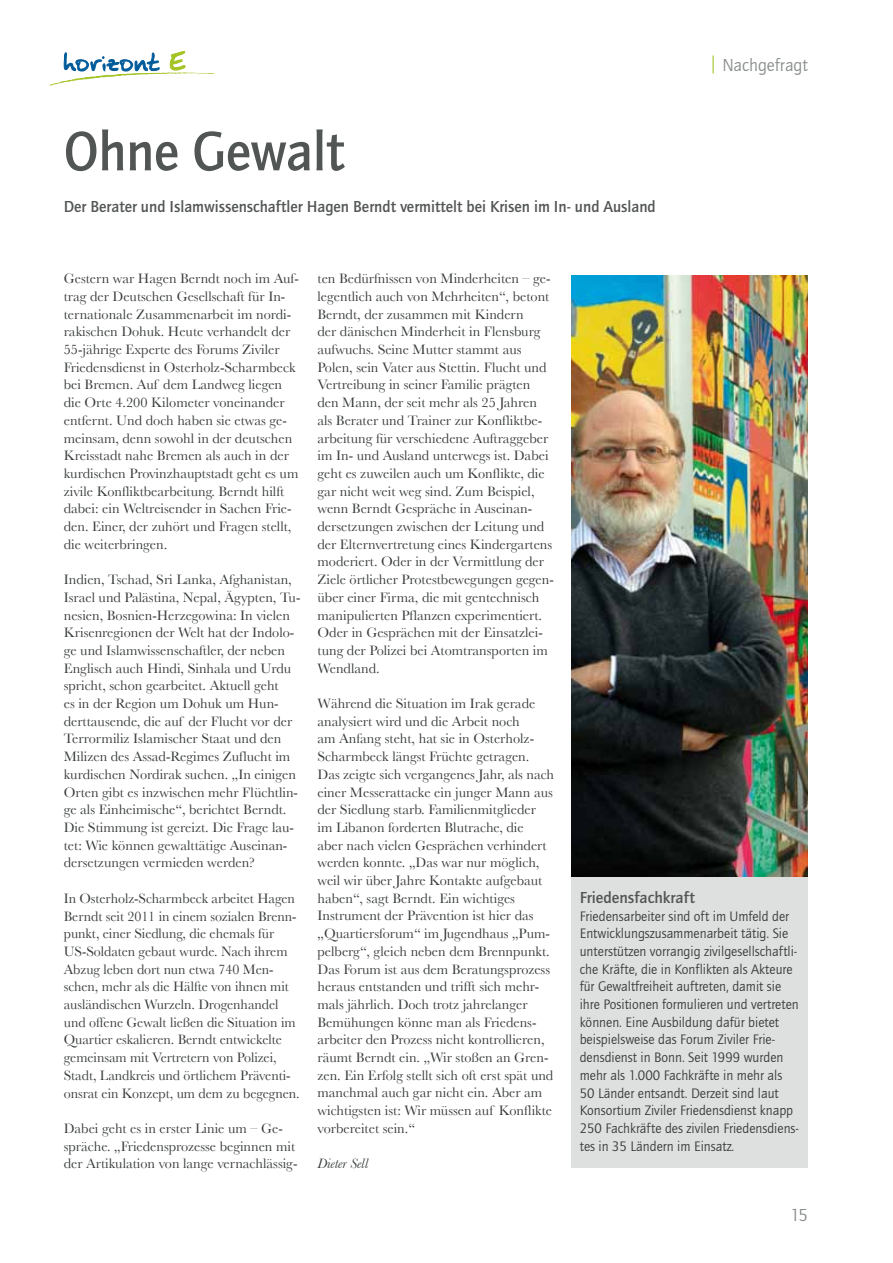
<style>
.page{position:relative;width:893px;height:1263px;background:#fff}
.page>*{position:absolute;margin:0;border:0;box-sizing:border-box;transform-origin:0 0}
.t1{font:500 57px "Quay Sans";letter-spacing:-.005em;color:#515553;scale:.96 1}
.t2{font:18px "Quay Sans";color:#888d8b}
.t3{font:500 16.5px "Quay Sans";color:#515553}
.t4{font:14.25px/17.7px "Baskerville";color:#383b3b}
.t5{font:14.25px/17.7px "Quay Sans";color:#383b3b}
.t6{font:italic 14.25px "Baskerville";color:#383b3b}
.s1{color:#a4c424}
</style>
<div class="page">
<svg style="left:64px;top:52px;width:95px;height:13px"></svg>
<svg style="left:170px;top:51px;width:15px;height:14px"></svg>
<img style="left:50px;top:65px;width:165px;height:21px">
<img style="left:571px;top:276px;width:237px;height:601px">
<div style="left:571px;top:877px;width:237px;height:291px;background:#dee0df"></div>
<h1 class="t1" style="left:64px;top:119px;width:294px">Ohne Gewalt</h1>
<p class="t3" style="left:64px;top:198px;width:594px">Der Berater und Islamwissenschaftler Hagen Berndt vermittelt bei Krisen im In- und Ausland</p>
<p class="t2" style="left:709px;top:55px;width:101px"><span class="s1">|</span> Nachgefragt</p>
<p class="t4" style="left:64px;top:270px;width:237px">Gestern war Hagen Berndt noch im Auf&shy;trag der Deutschen Gesellschaft für In&shy;ternationale Zusammenarbeit im nordi&shy;rakischen Dohuk. Heute verhandelt der 55-jährige Experte des Forums Ziviler Friedensdienst in Osterholz-Scharmbeck bei Bremen. Auf dem Landweg liegen die Orte 4.200 Kilometer voneinander entfernt. Und doch haben sie etwas ge&shy;meinsam, denn sowohl in der deutschen Kreisstadt nahe Bremen als auch in der kurdischen Provinzhauptstadt geht es um zivile Konfliktbearbeitung. Berndt hilft dabei: ein Weltreisender in Sachen Frie&shy;den. Einer, der zuhört und Fragen stellt, die weiterbringen.</p>
<p class="t4" style="left:64px;top:570px;width:238px">Indien, Tschad, Sri Lanka, Afghanistan, Israel und Palästina, Nepal, Ägypten, Tu&shy;nesien, Bosnien-Herzegowina: In vielen Krisenregionen der Welt hat der Indolo&shy;ge und Islamwissenschaftler, der neben Englisch auch Hindi, Sinhala und Urdu spricht, schon gearbeitet. Aktuell geht<br>es in der Region um Dohuk um Hun&shy;derttausende, die auf der Flucht vor der Terrormiliz Islamischer Staat und den Milizen des Assad-Regimes Zuflucht im kurdischen Nordirak suchen. „In einigen Orten gibt es inzwischen mehr Flüchtlin&shy;ge als Einheimische“, berichtet Berndt.<br>Die Stimmung ist gereizt. Die Frage lau&shy;tet: Wie können gewalttätige Auseinan&shy;dersetzungen vermieden werden?</p>
<p class="t4" style="left:64px;top:889px;width:237px">In Osterholz-Scharmbeck arbeitet Hagen Berndt seit 2011 in einem sozialen Brenn&shy;punkt, einer Siedlung, die ehemals für US-Soldaten gebaut wurde. Nach ihrem Abzug leben dort nun etwa 740 Men&shy;schen, mehr als die Hälfte von ihnen mit ausländischen Wurzeln. Drogenhandel und offene Gewalt ließen die Situation im Quartier eskalieren. Berndt entwickelte gemeinsam mit Vertretern von Polizei, Stadt, Landkreis und örtlichem Präventi&shy;onsrat ein Konzept, um dem zu begegnen.</p>
<p class="t4" style="left:64px;top:1119px;width:235px">Dabei geht es in erster Linie um – Ge&shy;spräche. „Friedensprozesse beginnen mit der Artikulation von lange vernachlässig-</p>
<p class="t4" style="left:317px;top:270px;width:238px">ten Bedürfnissen von Minderheiten – ge&shy;legentlich auch von Mehrheiten“, betont Berndt, der zusammen mit Kindern<br>der dänischen Minderheit in Flensburg aufwuchs. Seine Mutter stammt aus Polen, sein Vater aus Stettin. Flucht und Vertreibung in seiner Familie prägten den Mann, der seit mehr als 25 Jahren als Berater und Trainer zur Konfliktbe&shy;arbeitung für verschiedene Auftraggeber im In- und Ausland unterwegs ist. Dabei geht es zuweilen auch um Konflikte, die gar nicht weit weg sind. Zum Beispiel, wenn Berndt Gespräche in Auseinan&shy;dersetzungen zwischen der Leitung und der Elternvertretung eines Kindergartens moderiert. Oder in der Vermittlung der Ziele örtlicher Protestbewegungen gegen&shy;über einer Firma, die mit gentechnisch manipulierten Pflanzen experimentiert.<br>Oder in Gesprächen mit der Einsatzlei&shy;tung der Polizei bei Atomtransporten im Wendland.</p>
<p class="t4" style="left:317px;top:694px;width:238px">Während die Situation im Irak gerade analysiert wird und die Arbeit noch<br>am Anfang steht, hat sie in Osterholz-Scharmbeck längst Früchte getragen.<br>Das zeigte sich vergangenes Jahr, als nach einer Messerattacke ein junger Mann aus der Siedlung starb. Familienmitglieder im Libanon forderten Blutrache, die<br>aber nach vielen Gesprächen verhindert werden konnte. „Das war nur möglich, weil wir über Jahre Kontakte aufgebaut haben“, sagt Berndt. Ein wichtiges Instrument der Prävention ist hier das „Quartiersforum“ im Jugendhaus „Pum&shy;pelberg“, gleich neben dem Brennpunkt.<br>Das Forum ist aus dem Beratungsprozess heraus entstanden und trifft sich mehr&shy;mals jährlich. Doch trotz jahrelanger Bemühungen könne man als Friedens&shy;arbeiter den Prozess nicht kontrollieren, räumt Berndt ein. „Wir stoßen an Gren&shy;zen. Ein Erfolg stellt sich oft erst spät und manchmal auch gar nicht ein. Aber am wichtigsten ist: Wir müssen auf Konflikte vorbereitet sein.“</p>
<p class="t6" style="left:317px;top:1155px;width:52px">Dieter Sell</p>
<p class="t3" style="left:580px;top:888px;width:117px">Friedensfachkraft</p>
<p class="t5" style="left:580px;top:907px;width:221px">Friedensarbeiter sind oft im Umfeld der Entwicklungszusammenarbeit tätig. Sie unterstützen vorrangig zivilgesellschaftli&shy;che Kräfte, die in Konflikten als Akteure für Gewaltfreiheit auftreten, damit sie ihre Positionen formulieren und vertreten können. Eine Ausbildung dafür bietet beispielsweise das Forum Ziviler Frie&shy;densdienst in Bonn. Seit 1999 wurden mehr als 1.000 Fachkräfte in mehr als 50 Länder entsandt. Derzeit sind laut Konsortium Ziviler Friedensdienst knapp 250 Fachkräfte des zivilen Friedensdiens&shy;tes in 35 Ländern im Einsatz.</p>
<p class="t2" style="left:790px;top:1205px;width:19px">15</p>
</div>
